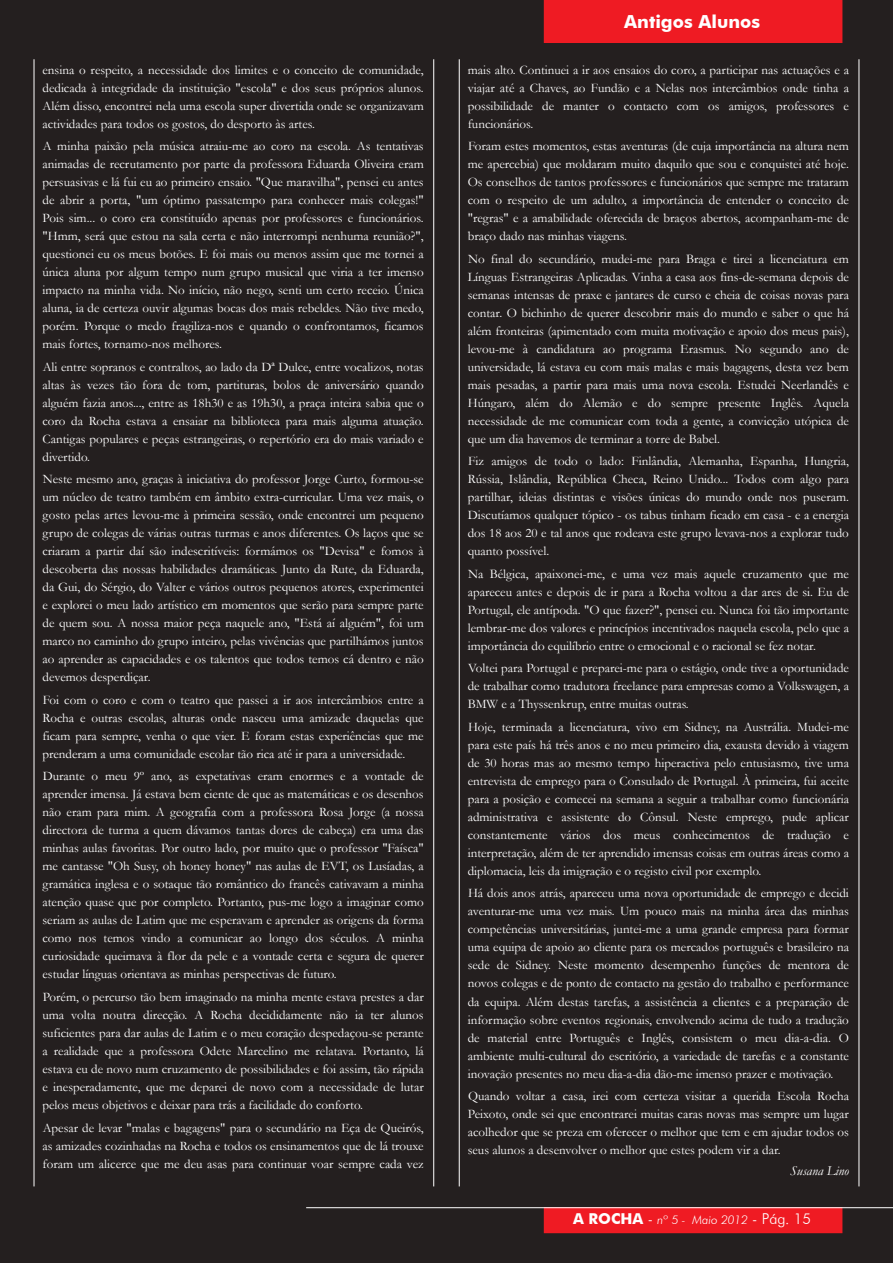
<style>
.page{position:relative;width:893px;height:1263px;background:#241f1f}
.page>*{position:absolute;margin:0;border:0;box-sizing:border-box;transform-origin:0 0}
.t1{font:700 18px "Futura BT";color:#fff}
.t2{font:italic 13.5px "Garamond";color:#fff}
.t3{font:13.05px/18px "Garamond";color:#fff;text-align:justify}
.t4{font:italic 300 12px "Futura BT";color:#fff}
.s1{font-weight:700;font-style:normal;font-size:15px}
.s2{font-style:normal;font-size:15px}
</style>
<div class="page">
<div style="left:544px;top:0;width:298px;height:43px;background:#ef1b23"></div>
<div style="left:544px;top:1208px;width:298px;height:25px;background:#ef1b23"></div>
<div style="left:544px;top:1208px;width:298px;height:25px;border:1px solid #ef1b23"></div>
<hr style="left:306px;top:1207px;width:587px;height:1px;background:#fff">
<hr style="left:34px;top:59px;width:1px;height:1127px;background:#fff">
<hr style="left:459px;top:59px;width:1px;height:1127px;background:#fff">
<hr style="left:433px;top:59px;width:1px;height:1127px;background:#fff">
<hr style="left:859px;top:59px;width:1px;height:1127px;background:#fff">
<p class="t3" style="left:43px;top:60px;width:383px">ensina o respeito, a necessidade dos limites e o conceito de comunidade, dedicada à integridade da instituição "escola" e dos seus próprios alunos.<br>Além disso, encontrei nela uma escola super divertida onde se organizavam actividades para todos os gostos, do desporto às artes.</p>
<p class="t3" style="left:43px;top:137px;width:383px">A minha paixão pela música atraiu-me ao coro na escola. As tentativas animadas de recrutamento por parte da professora Eduarda Oliveira eram persuasivas e lá fui eu ao primeiro ensaio. "Que maravilha", pensei eu antes de abrir a porta, "um óptimo passatempo para conhecer mais colegas!" Pois sim... o coro era constituído apenas por professores e funcionários. "Hmm, será que estou na sala certa e não interrompi nenhuma reunião?", questionei eu os meus botões. E foi mais ou menos assim que me tornei a única aluna por algum tempo num grupo musical que viria a ter imenso impacto na minha vida. No início, não nego, senti um certo receio. Única aluna, ia de certeza ouvir algumas bocas dos mais rebeldes. Não tive medo, porém. Porque o medo fragiliza-nos e quando o confrontamos, ficamos mais fortes, tornamo-nos melhores.</p>
<p class="t3" style="left:43px;top:357px;width:383px">Ali entre sopranos e contraltos, ao lado da Dª Dulce, entre vocalizos, notas altas às vezes tão fora de tom, partituras, bolos de aniversário quando alguém fazia anos..., entre as 18h30 e as 19h30, a praça inteira sabia que o coro da Rocha estava a ensaiar na biblioteca para mais alguma atuação.<br>Cantigas populares e peças estrangeiras, o repertório era do mais variado e divertido.</p>
<p class="t3" style="left:43px;top:470px;width:383px">Neste mesmo ano, graças à iniciativa do professor Jorge Curto, formou-se um núcleo de teatro também em âmbito extra-curricular. Uma vez mais, o gosto pelas artes levou-me à primeira sessão, onde encontrei um pequeno grupo de colegas de várias outras turmas e anos diferentes. Os laços que se criaram a partir daí são indescritíveis: formámos os "Devisa" e fomos à descoberta das nossas habilidades dramáticas. Junto da Rute, da Eduarda, da Gui, do Sérgio, do Valter e vários outros pequenos atores, experimentei e explorei o meu lado artístico em momentos que serão para sempre parte de quem sou. A nossa maior peça naquele ano, "Está aí alguém", foi um marco no caminho do grupo inteiro, pelas vivências que partilhámos juntos ao aprender as capacidades e os talentos que todos temos cá dentro e não devemos desperdiçar.</p>
<p class="t3" style="left:43px;top:690px;width:383px">Foi com o coro e com o teatro que passei a ir aos intercâmbios entre a Rocha e outras escolas, alturas onde nasceu uma amizade daquelas que ficam para sempre, venha o que vier. E foram estas experiências que me prenderam a uma comunidade escolar tão rica até ir para a universidade.</p>
<p class="t3" style="left:43px;top:767px;width:383px">Durante o meu 9º ano, as expetativas eram enormes e a vontade de aprender imensa. Já estava bem ciente de que as matemáticas e os desenhos não eram para mim. A geografia com a professora Rosa Jorge (a nossa directora de turma a quem dávamos tantas dores de cabeça) era uma das minhas aulas favoritas. Por outro lado, por muito que o professor "Faísca" me cantasse "Oh Susy, oh honey honey" nas aulas de EVT, os Lusíadas, a gramática inglesa e o sotaque tão romântico do francês cativavam a minha atenção quase que por completo. Portanto, pus-me logo a imaginar como seriam as aulas de Latim que me esperavam e aprender as origens da forma como nos temos vindo a comunicar ao longo dos séculos. A minha curiosidade queimava à flor da pele e a vontade certa e segura de querer estudar línguas orientava as minhas perspectivas de futuro.</p>
<p class="t3" style="left:43px;top:987px;width:383px">Porém, o percurso tão bem imaginado na minha mente estava prestes a dar uma volta noutra direcção. A Rocha decididamente não ia ter alunos suficientes para dar aulas de Latim e o meu coração despedaçou-se perante a realidade que a professora Odete Marcelino me relatava. Portanto, lá estava eu de novo num cruzamento de possibilidades e foi assim, tão rápida e inesperadamente, que me deparei de novo com a necessidade de lutar pelos meus objetivos e deixar para trás a facilidade do conforto.</p>
<p class="t3" style="left:43px;top:1118px;width:383px">Apesar de levar "malas e bagagens" para o secundário na Eça de Queirós, as amizades cozinhadas na Rocha e todos os ensinamentos que de lá trouxe foram um alicerce que me deu asas para continuar voar sempre cada vez</p>
<h1 class="t1" style="left:624px;top:11px;width:137px">Antigos Alunos</h1>
<p class="t3" style="left:468px;top:60px;width:383px">mais alto. Continuei a ir aos ensaios do coro, a participar nas actuações e a viajar até a Chaves, ao Fundão e a Nelas nos intercâmbios onde tinha a possibilidade de manter o contacto com os amigos, professores e funcionários.</p>
<p class="t3" style="left:468px;top:137px;width:383px">Foram estes momentos, estas aventuras (de cuja importância na altura nem me apercebia) que moldaram muito daquilo que sou e conquistei até hoje.<br>Os conselhos de tantos professores e funcionários que sempre me trataram com o respeito de um adulto, a importância de entender o conceito de "regras" e a amabilidade oferecida de braços abertos, acompanham-me de braço dado nas minhas viagens.</p>
<p class="t3" style="left:468px;top:249px;width:383px">No final do secundário, mudei-me para Braga e tirei a licenciatura em Línguas Estrangeiras Aplicadas. Vinha a casa aos fins-de-semana depois de semanas intensas de praxe e jantares de curso e cheia de coisas novas para contar. O bichinho de querer descobrir mais do mundo e saber o que há além fronteiras (apimentado com muita motivação e apoio dos meus pais), levou-me à candidatura ao programa Erasmus. No segundo ano de universidade, lá estava eu com mais malas e mais bagagens, desta vez bem mais pesadas, a partir para mais uma nova escola. Estudei Neerlandês e Húngaro, além do Alemão e do sempre presente Inglês. Aquela necessidade de me comunicar com toda a gente, a convicção utópica de que um dia havemos de terminar a torre de Babel.</p>
<p class="t3" style="left:468px;top:452px;width:383px">Fiz amigos de todo o lado: Finlândia, Alemanha, Espanha, Hungria, Rússia, Islândia, República Checa, Reino Unido... Todos com algo para partilhar, ideias distintas e visões únicas do mundo onde nos puseram.<br>Discutíamos qualquer tópico - os tabus tinham ficado em casa - e a energia dos 18 aos 20 e tal anos que rodeava este grupo levava-nos a explorar tudo quanto possível.</p>
<p class="t3" style="left:468px;top:564px;width:383px">Na Bélgica, apaixonei-me, e uma vez mais aquele cruzamento que me apareceu antes e depois de ir para a Rocha voltou a dar ares de si. Eu de Portugal, ele antípoda. "O que fazer?", pensei eu. Nunca foi tão importante lembrar-me dos valores e princípios incentivados naquela escola, pelo que a importância do equilíbrio entre o emocional e o racional se fez notar.</p>
<p class="t3" style="left:468px;top:659px;width:383px">Voltei para Portugal e preparei-me para o estágio, onde tive a oportunidade de trabalhar como tradutora freelance para empresas como a Volkswagen, a BMW e a Thyssenkrup, entre muitas outras.</p>
<p class="t3" style="left:468px;top:717px;width:383px">Hoje, terminada a licenciatura, vivo em Sidney, na Austrália. Mudei-me para este país há três anos e no meu primeiro dia, exausta devido à viagem de 30 horas mas ao mesmo tempo hiperactiva pelo entusiasmo, tive uma entrevista de emprego para o Consulado de Portugal. À primeira, fui aceite para a posição e comecei na semana a seguir a trabalhar como funcionária administrativa e assistente do Cônsul. Neste emprego, pude aplicar constantemente vários dos meus conhecimentos de tradução e interpretação, além de ter aprendido imensas coisas em outras áreas como a diplomacia, leis da imigração e o registo civil por exemplo.</p>
<p class="t3" style="left:468px;top:884px;width:383px">Há dois anos atrás, apareceu uma nova oportunidade de emprego e decidi aventurar-me uma vez mais. Um pouco mais na minha área das minhas competências universitárias, juntei-me a uma grande empresa para formar uma equipa de apoio ao cliente para os mercados português e brasileiro na sede de Sidney. Neste momento desempenho funções de mentora de novos colegas e de ponto de contacto na gestão do trabalho e performance da equipa. Além destas tarefas, a assistência a clientes e a preparação de informação sobre eventos regionais, envolvendo acima de tudo a tradução de material entre Português e Inglês, consistem o meu dia-a-dia. O ambiente multi-cultural do escritório, a variedade de tarefas e a constante inovação presentes no meu dia-a-dia dão-me imenso prazer e motivação.</p>
<p class="t3" style="left:468px;top:1086px;width:383px">Quando voltar a casa, irei com certeza visitar a querida Escola Rocha Peixoto, onde sei que encontrarei muitas caras novas mas sempre um lugar acolhedor que se preza em oferecer o melhor que tem e em ajudar todos os seus alunos a desenvolver o melhor que estes podem vir a dar.</p>
<p class="t2" style="left:790px;top:1163px;width:60px">Susana Lino</p>
<p class="t4" style="left:573px;top:1213px;width:240px"><span class="s1">A ROCHA</span> <span class="s2">-</span> nº 5 - Maio 2012 <span class="s2">- Pág. 15</span></p>
</div>
